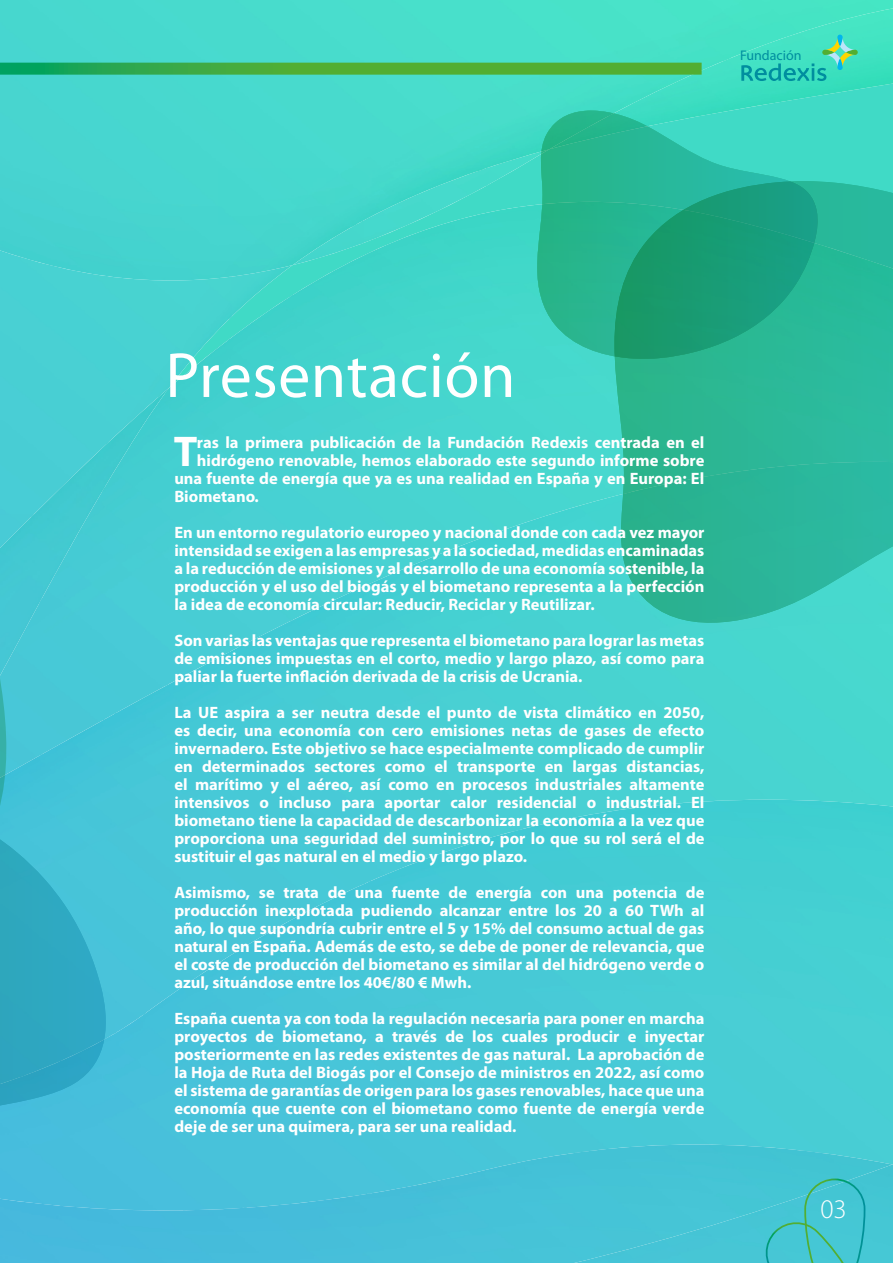
<style>
.page{position:relative;width:893px;height:1263px;background:#fff}
.page>*{position:absolute;margin:0;border:0;box-sizing:border-box;transform-origin:0 0}
.t1{font:64.35px "Myriad Pro";letter-spacing:.01em;color:#fff}
.t2{font:700 43.2px "Myriad Pro";color:#fff}
.t3{font:300 27px "Myriad Pro";color:#fff}
.t4{font:700 16.5px/18px "Myriad Pro";color:#fff;text-align:justify}
.t5{font:13.95px "Myriad Pro";color:#008e9f}
</style>
<div class="page">
<div style="left:293px;top:202px;width:321px;height:290px;background:#46d6cd"></div>
<div style="left:230px;top:319px;width:63px;height:327px;background:#46d1d1"></div>
<div style="left:169px;top:397px;width:61px;height:249px;background:#48ced2"></div>
<div style="left:42px;top:680px;width:63px;height:32px;background:#47c9d7"></div>
<div style="left:290px;top:492px;width:197px;height:58px;background:#48d2d1"></div>
<div style="left:290px;top:550px;width:72px;height:36px;background:#49d0d3"></div>
<img style="left:20px;top:680px;width:22px;height:32px">
<div style="left:487px;top:462px;width:406px;height:338px;background:#47d4d0"></div>
<div style="left:362px;top:535px;width:128px;height:346px;background:#48cfd3"></div>
<div style="left:238px;top:586px;width:127px;height:359px;background:#47cbd5"></div>
<div style="left:114px;top:646px;width:127px;height:339px;background:#47c7d7"></div>
<img style="left:20px;top:712px;width:97px;height:273px">
<div style="left:368px;top:800px;width:525px;height:292px;background:#46cdd4"></div>
<div style="left:244px;top:881px;width:127px;height:229px;background:#47c5d8"></div>
<div style="left:183px;top:945px;width:64px;height:165px;background:#47c2d9"></div>
<div style="left:108px;top:985px;width:77px;height:125px;background:#46c1da"></div>
<div style="left:368px;top:1092px;width:525px;height:58px;background:#48cad6"></div>
<img style="left:892px;top:1150px;width:1px;height:13px">
<div style="left:108px;top:1110px;width:454px;height:34px;background:#48c4da"></div>
<div style="left:0;top:1144px;width:892px;height:119px;background:#46c0da"></div>
<div style="left:566px;top:1164px;width:327px;height:99px;background:#45c4d6"></div>
<img style="left:488px;top:171px;width:49px;height:15px">
<div style="left:363px;top:171px;width:125px;height:73px;background:#3dd7c6"></div>
<img style="left:357px;top:227px;width:6px;height:38px">
<img style="left:232px;top:281px;width:61px;height:38px">
<div style="left:0;top:281px;width:106px;height:107px;background:#48d0d3"></div>
<img style="left:106px;top:281px;width:126px;height:116px">
<div style="left:20px;top:388px;width:149px;height:292px;background:#47ccd4"></div>
<img style="left:731px;top:60px;width:162px;height:89px">
<hr style="left:0;top:0;width:893px;height:3px;background:#48e0cb">
<div style="left:0;top:3px;width:893px;height:57px;background:#48decb"></div>
<img style="left:0;top:58px;width:731px;height:55px">
<div style="left:0;top:113px;width:537px;height:58px;background:#48d9ce"></div>
<div style="left:0;top:169px;width:485px;height:58px;background:#46d6ce"></div>
<div style="left:0;top:224px;width:357px;height:57px;background:#44d3ce"></div>
<svg style="left:0;top:63px;width:702px;height:12px;background:#42ac40"></svg>
<svg style="left:0;top:350px;width:20px;height:425px;background:#46c8d2"></svg>
<svg style="left:0;top:776px;width:108px;height:443px;background:#3cb5cf"></svg>
<svg style="left:614px;top:181px;width:279px;height:443px;background:#2dba9d"></svg>
<div style="left:837px;top:35px;width:6px;height:11px;background:#00b6ed;border-radius:3px"></div>
<svg style="left:741px;top:37px;width:117px;height:44px;background:#40d6b9"></svg>
<svg style="left:537px;top:111px;width:281px;height:248px;background:#26b390"></svg>
<svg style="left:764px;top:1178px;width:109px;height:85px;background:#43c4cc"></svg>
<p class="t5" style="left:740px;top:46px;width:63px">Fundación</p>
<h1 class="t1" style="left:165px;top:336px;width:352px">Presentación</h1>
<h2 class="t2" style="left:174px;top:424px;width:25px">T</h2>
<p class="t4" style="left:197px;top:433px;width:509px">ras la primera publicación de la Fundación Redexis centrada en el</p>
<p class="t4" style="left:197px;top:451px;width:509px">hidrógeno renovable, hemos elaborado este segundo informe sobre</p>
<p class="t4" style="left:174px;top:469px;width:532px">una fuente de energía que ya es una realidad en España y en Europa: El</p>
<p class="t4" style="left:174px;top:487px;width:86px">Biometano.</p>
<p class="t4" style="left:174px;top:523px;width:532px">En un entorno regulatorio europeo y nacional donde con cada vez mayor intensidad se exigen a las empresas y a la sociedad, medidas encaminadas a la reducción de emisiones y al desarrollo de una economía sostenible, la producción y el uso del biogás y el biometano representa a la perfección la idea de economía circular: Reducir, Reciclar y Reutilizar.</p>
<p class="t4" style="left:174px;top:631px;width:532px">Son varias las ventajas que representa el biometano para lograr las metas de emisiones impuestas en el corto, medio y largo plazo, así como para paliar la fuerte inflación derivada de la crisis de Ucrania.</p>
<p class="t4" style="left:174px;top:703px;width:532px">La UE aspira a ser neutra desde el punto de vista climático en 2050, es decir, una economía con cero emisiones netas de gases de efecto invernadero. Este objetivo se hace especialmente complicado de cumplir en determinados sectores como el transporte en largas distancias, el marítimo y el aéreo, así como en procesos industriales altamente intensivos o incluso para aportar calor residencial o industrial. El biometano tiene la capacidad de descarbonizar la economía a la vez que proporciona una seguridad del suministro, por lo que su rol será el de sustituir el gas natural en el medio y largo plazo.</p>
<p class="t4" style="left:174px;top:883px;width:532px">Asimismo, se trata de una fuente de energía con una potencia de producción inexplotada pudiendo alcanzar entre los 20 a 60 TWh al año, lo que supondría cubrir entre el 5 y 15% del consumo actual de gas natural en España. Además de esto, se debe de poner de relevancia, que el coste de producción del biometano es similar al del hidrógeno verde o azul, situándose entre los 40€/80 € Mwh.</p>
<p class="t4" style="left:174px;top:1009px;width:532px">España cuenta ya con toda la regulación necesaria para poner en marcha proyectos de biometano, a través de los cuales producir e inyectar posteriormente en las redes existentes de gas natural. La aprobación de la Hoja de Ruta del Biogás por el Consejo de ministros en 2022, así como el sistema de garantías de origen para los gases renovables, hace que una economía que cuente con el biometano como fuente de energía verde deje de ser una quimera, para ser una realidad.</p>
<h3 class="t3" style="left:820px;top:1193px;width:28px">03</h3>
</div>
